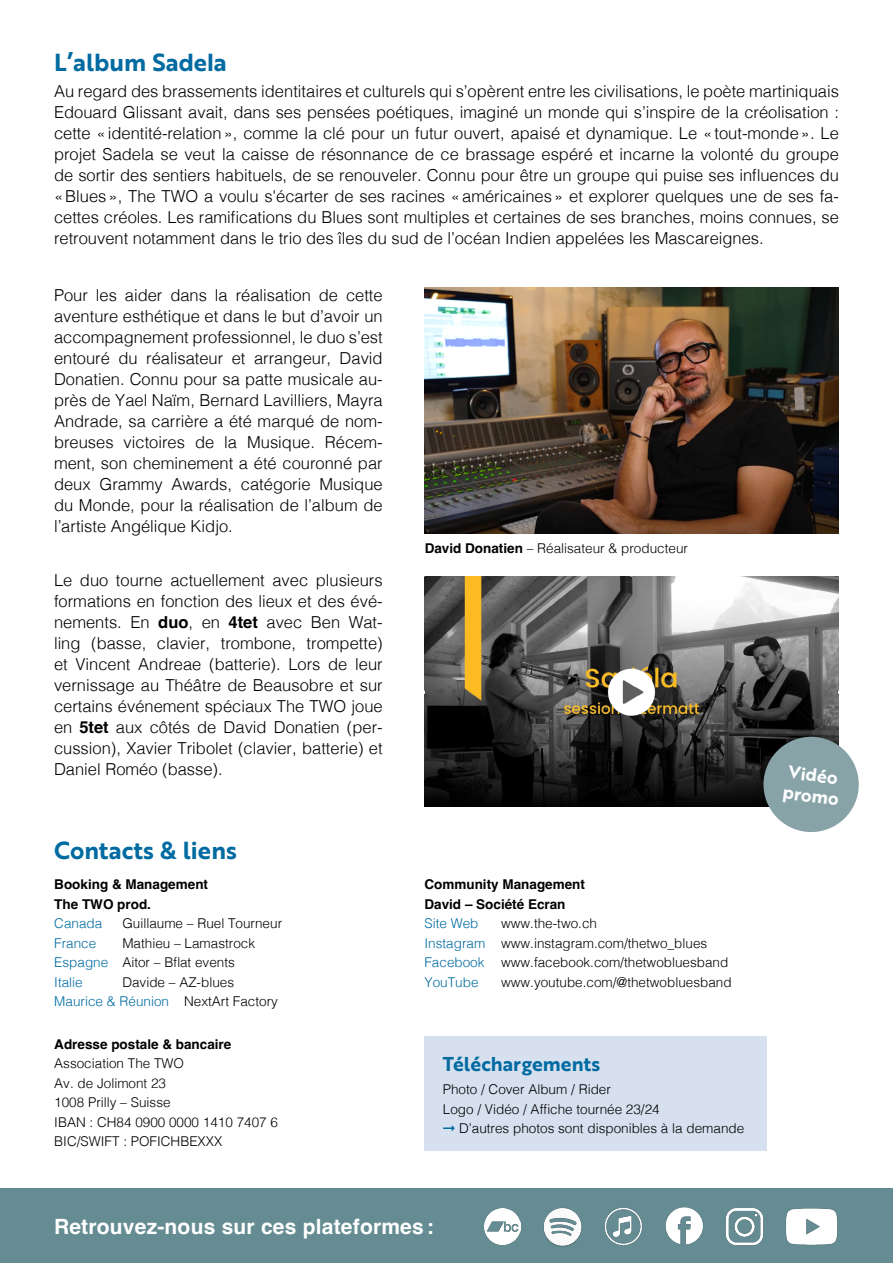
<style>
.page{position:relative;width:893px;height:1263px;background:#fff}
.page>*{position:absolute;margin:0;border:0;box-sizing:border-box;transform-origin:0 0}
.Texte_courant{font:24px "Brother 1816 Bold";color:#006ba1}
.Texte_courant-2{font:700 21px "Helvetica";letter-spacing:.01em;color:#fff}
.Texte_courant-3{font:19.5px "Brother 1816 Bold";color:#006ba1}
.Texte_courant-4{font:17.85px "Brother 1816 Bold";color:#fff}
.Texte_courant-5{font:300 16.5px/21px "Helvetica";color:#000;text-align:justify}
.Texte_courant-6{font:300 13.5px "Helvetica";color:#000}
.Texte_courant-7{font:700 13.5px "Helvetica";color:#000}
.Texte_courant-8{font:300 13.5px "Helvetica";color:#006ba1}
.s1{font-weight:700}
.s2{color:#006ba1}
.s3{color:#000}
</style>
<div class="page">
<div style="left:424px;top:1036px;width:343px;height:115px;background:#d6e0ef"></div>
<img style="left:425px;top:287px;width:414px;height:246px">
<img style="left:424px;top:576px;width:415px;height:231px">
<svg style="left:761px;top:734px;width:98px;height:98px;background:#8da1a5"></svg>
<div style="left:0;top:1188px;width:893px;height:75px;background:#648c92"></div>
<img style="left:484px;top:1208px;width:37px;height:36px">
<img style="left:605px;top:1208px;width:38px;height:38px">
<img style="left:726px;top:1208px;width:37px;height:37px">
<img style="left:543px;top:1208px;width:39px;height:39px">
<img style="left:785px;top:1208px;width:53px;height:37px">
<img style="left:665px;top:1207px;width:38px;height:38px">
<p class="Texte_courant" style="left:54px;top:44px;width:174px">L’album Sadela</p>
<p class="Texte_courant-5" style="left:54px;top:79px;width:786px">Au regard des brassements identitaires et culturels qui s’opèrent entre les civilisations, le poète martiniquais Edouard Glissant avait, dans ses pensées poétiques, imaginé un monde qui s’inspire de la créolisation : cette «identité-relation», comme la clé pour un futur ouvert, apaisé et dynamique. Le «tout-monde». Le projet Sadela se veut la caisse de résonnance de ce brassage espéré et incarne la volonté du groupe de sortir des sentiers habituels, de se renouveler. Connu pour être un groupe qui puise ses influences du «Blues», The TWO a voulu s'écarter de ses racines «américaines» et explorer quelques une de ses fa&shy;cettes créoles. Les ramifications du Blues sont multiples et certaines de ses branches, moins connues, se retrouvent notamment dans le trio des îles du sud de l’océan Indien appelées les Mascareignes.</p>
<p class="Texte_courant-5" style="left:54px;top:283px;width:330px">Pour les aider dans la réalisation de cette aventure esthétique et dans le but d’avoir un accompagnement professionnel, le duo s’est entouré du réalisateur et arrangeur, David Donatien. Connu pour sa patte musicale au&shy;près de Yael Naïm, Bernard Lavilliers, Mayra Andrade, sa carrière a été marqué de nom&shy;breuses victoires de la Musique. Récem&shy;ment, son cheminement a été couronné par deux Grammy Awards, catégorie Musique du Monde, pour la réalisation de l’album de l’artiste Angélique Kidjo.</p>
<p class="Texte_courant-5" style="left:54px;top:568px;width:330px">Le duo tourne actuellement avec plusieurs formations en fonction des lieux et des évé&shy;nements. En <span class="s1">duo</span>, en <span class="s1">4tet</span> avec Ben Wat&shy;ling (basse, clavier, trombone, trompette) et Vincent Andreae (batterie). Lors de leur vernissage au Théâtre de Beausobre et sur certains événement spéciaux The TWO joue en <span class="s1">5tet</span> aux côtés de David Donatien (per&shy;cussion), Xavier Tribolet (clavier, batterie) et Daniel Roméo (basse).</p>
<p class="Texte_courant" style="left:54px;top:832px;width:184px">Contacts &amp; liens</p>
<p class="Texte_courant-7" style="left:54px;top:876px;width:155px">Booking &amp; Management</p>
<p class="Texte_courant-7" style="left:54px;top:896px;width:98px">The TWO prod.</p>
<p class="Texte_courant-8" style="left:54px;top:912px;width:50px">Canada</p>
<p class="Texte_courant-6" style="left:122px;top:912px;width:161px">Guillaume – Ruel Tourneur</p>
<p class="Texte_courant-8" style="left:54px;top:931px;width:44px">France</p>
<p class="Texte_courant-6" style="left:122px;top:931px;width:134px">Mathieu – Lamastrock</p>
<p class="Texte_courant-6" style="left:54px;top:951px;width:182px"><span class="s2">Espagne</span> Aitor – Bflat events</p>
<p class="Texte_courant-8" style="left:54px;top:970px;width:30px">Italie</p>
<p class="Texte_courant-6" style="left:122px;top:970px;width:113px">Davide – AZ-blues</p>
<p class="Texte_courant-8" style="left:54px;top:990px;width:225px">Maurice &amp; Réunion <span class="s3">NextArt Factory</span></p>
<p class="Texte_courant-7" style="left:54px;top:1035px;width:179px">Adresse postale &amp; bancaire</p>
<p class="Texte_courant-6" style="left:54px;top:1052px;width:131px">Association The TWO</p>
<p class="Texte_courant-6" style="left:54px;top:1071px;width:113px">Av. de Jolimont 23</p>
<p class="Texte_courant-6" style="left:54px;top:1091px;width:118px">1008 Prilly – Suisse</p>
<p class="Texte_courant-6" style="left:54px;top:1110px;width:225px">IBAN : CH84 0900 0000 1410 7407 6</p>
<p class="Texte_courant-6" style="left:54px;top:1130px;width:170px">BIC/SWIFT : POFICHBEXXX</p>
<p class="Texte_courant-6" style="left:425px;top:537px;width:265px"><span class="s1">David Donatien</span> – Réalisateur &amp; producteur</p>
<p class="Texte_courant-7" style="left:424px;top:876px;width:162px">Community Management</p>
<p class="Texte_courant-7" style="left:424px;top:896px;width:143px">David – Société Ecran</p>
<p class="Texte_courant-8" style="left:424px;top:912px;width:56px">Site Web</p>
<p class="Texte_courant-6" style="left:501px;top:912px;width:98px">www.the-two.ch</p>
<p class="Texte_courant-6" style="left:424px;top:931px;width:284px"><span class="s2">Instagram</span> www.instagram.com/thetwo_blues</p>
<p class="Texte_courant-6" style="left:424px;top:951px;width:305px"><span class="s2">Facebook</span> www.facebook.com/thetwobluesband</p>
<p class="Texte_courant-8" style="left:424px;top:970px;width:56px">YouTube</p>
<p class="Texte_courant-6" style="left:501px;top:970px;width:232px">www.youtube.com/@thetwobluesband</p>
<p class="Texte_courant-3" style="left:443px;top:1049px;width:159px">Téléchargements</p>
<p class="Texte_courant-6" style="left:443px;top:1078px;width:170px">Photo / Cover Album / Rider</p>
<p class="Texte_courant-6" style="left:443px;top:1097px;width:218px">Logo / Vidéo / Affiche tournée 23/24</p>
<p class="Texte_courant-6" style="left:443px;top:1117px;width:303px"><span class="s2">➞</span> D’autres photos sont disponibles à la demande</p>
<p class="Texte_courant-2" style="left:54px;top:1214px;width:381px">Retrouvez-nous sur ces plateformes :</p>
<p class="Texte_courant-4" style="left:790px;top:758px;width:51px;rotate:7deg">Vidéo</p>
<p class="Texte_courant-4" style="left:785px;top:778px;width:58px;rotate:7deg">promo</p>
</div>
